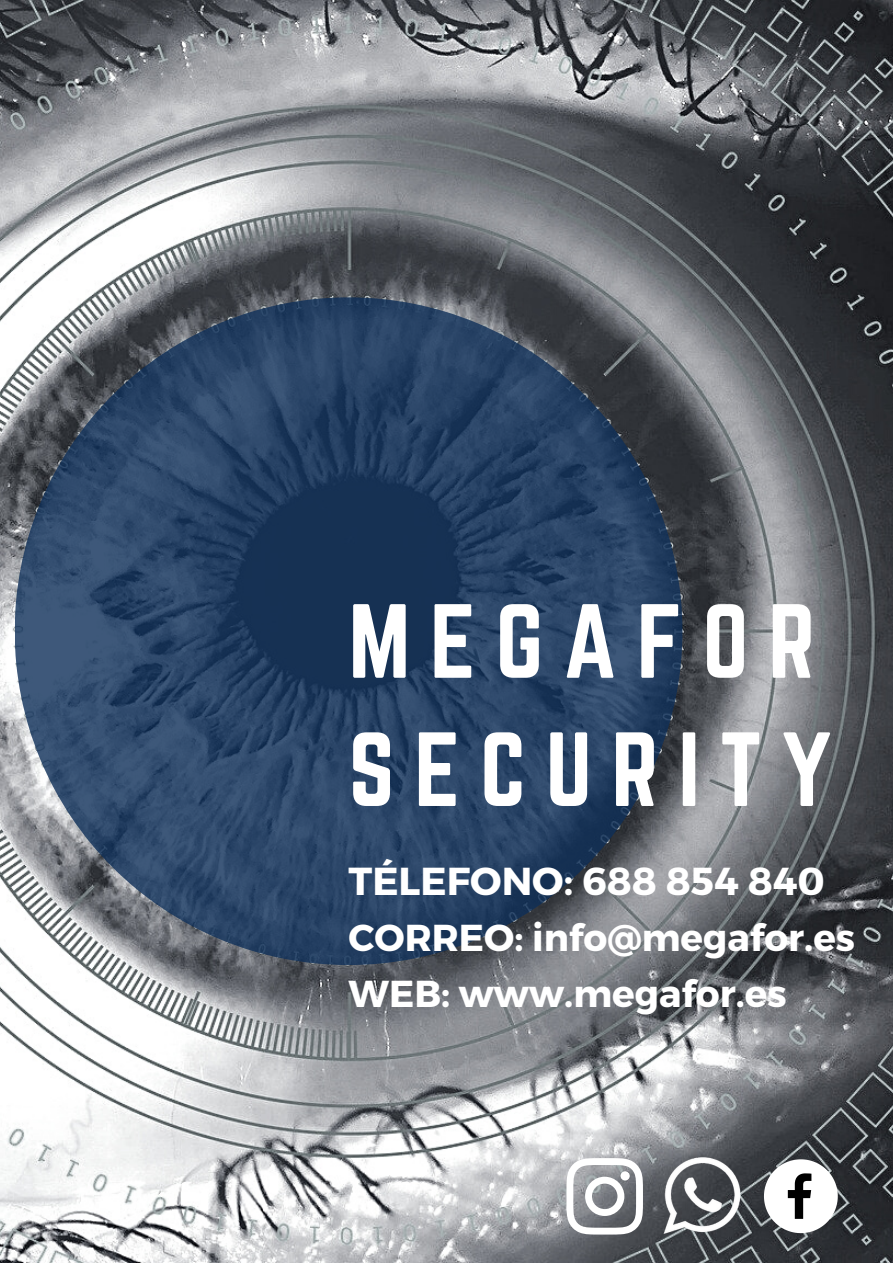
<style>
.page{position:relative;width:893px;height:1264px;background:#fff}
.page>*{position:absolute;margin:0;border:0;box-sizing:border-box;transform-origin:0 0}
.t1{font:91.95px/128.1px "Norwester";letter-spacing:.215em;color:#fff}
.t2{font:700 39px "Montserrat";color:#fff}
.t3{font:700 37.5px "Montserrat";color:#fff}
</style>
<div class="page">
<img style="left:0;top:0;width:892px;height:1262px">
<svg style="left:15px;top:297px;width:667px;height:668px;background:#384e6a"></svg>
<svg style="left:566px;top:1158px;width:69px;height:76px"></svg>
<div style="left:620px;top:1171px;width:9px;height:9px;background:#fff;border-radius:50%"></div>
<img style="left:635px;top:1134px;width:133px;height:128px">
<svg style="left:763px;top:1159px;width:74px;height:74px"></svg>
<p class="t1" style="left:348px;top:577px;width:485px">MEGAFOR<br>SECURITY</p>
<p class="t2" style="left:348px;top:855px;width:478px">TÉLEFONO: 688 854 840</p>
<p class="t3" style="left:348px;top:913px;width:508px">CORREO: info@megafor.es</p>
<p class="t3" style="left:348px;top:969px;width:439px">WEB: www.megafor.es</p>
</div>
